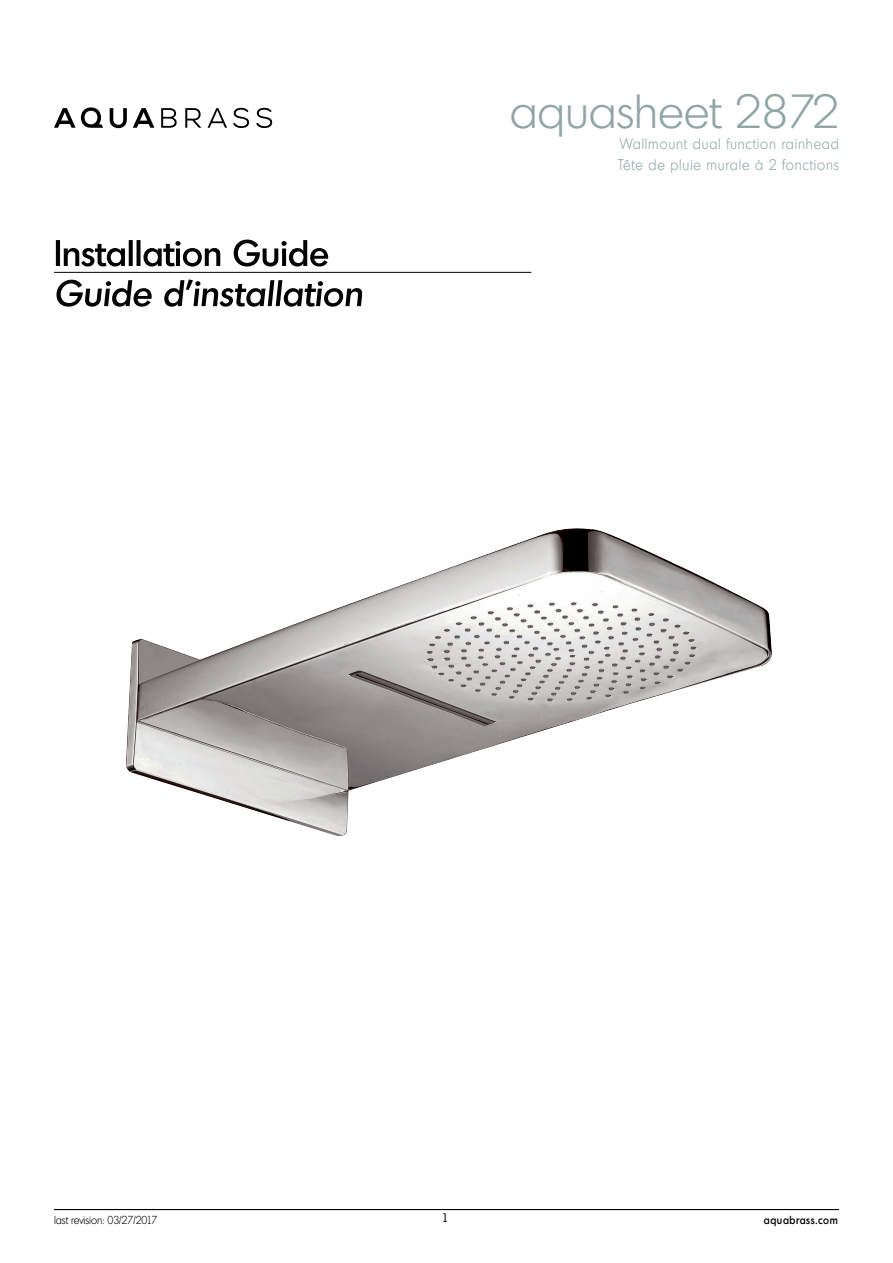
<style>
.page{position:relative;width:893px;height:1263px;background:#fff}
.page>*{position:absolute;margin:0;border:0;box-sizing:border-box;transform-origin:0 0}
.t1{font:300 46.5px "Montreal Serial";color:#91a5a5}
.t2{font:300 15px/21px "Montreal Serial";letter-spacing:.06em;color:#91a5a5;scale:.9 1}
.t3{font:12px "Montreal Serial";color:#000}
.t4{font:300 11.25px "Montreal Serial";color:#000;scale:.9 1}
.t5{font:500 11.25px "Montreal Serial";letter-spacing:.06em;color:#000;scale:.9 1}
</style>
<div class="page">
<hr style="left:54px;top:1209px;width:785px;height:1px;background:#000">
<svg style="left:110px;top:108px;width:17px;height:20px"></svg>
<svg style="left:133px;top:108px;width:21px;height:20px"></svg>
<svg style="left:161px;top:108px;width:16px;height:20px"></svg>
<svg style="left:185px;top:108px;width:16px;height:20px"></svg>
<svg style="left:208px;top:108px;width:19px;height:20px"></svg>
<svg style="left:233px;top:108px;width:16px;height:20px"></svg>
<svg style="left:256px;top:108px;width:16px;height:20px"></svg>
<svg style="left:54px;top:107px;width:49px;height:21px"></svg>
<svg style="left:56px;top:279px;width:306px;height:28px"></svg>
<hr style="left:54px;top:272px;width:477px;height:1px;background:#000">
<svg style="left:56px;top:240px;width:272px;height:26px"></svg>
<img style="left:126px;top:528px;width:646px;height:309px">
<h1 class="t1" style="left:510px;top:83px;width:331px">aquasheet 2872</h1>
<p class="t2" style="left:618px;top:133px;width:247px">Wallmount dual function rainhead<br>Tête de pluie murale à 2 fonctions</p>
<p class="t4" style="left:54px;top:1213px;width:116px">last revision: 03/27/2017</p>
<p class="t3" style="left:442px;top:1209px;width:8px">1</p>
<p class="t5" style="left:764px;top:1213px;width:84px">aquabrass.com</p>
</div>
